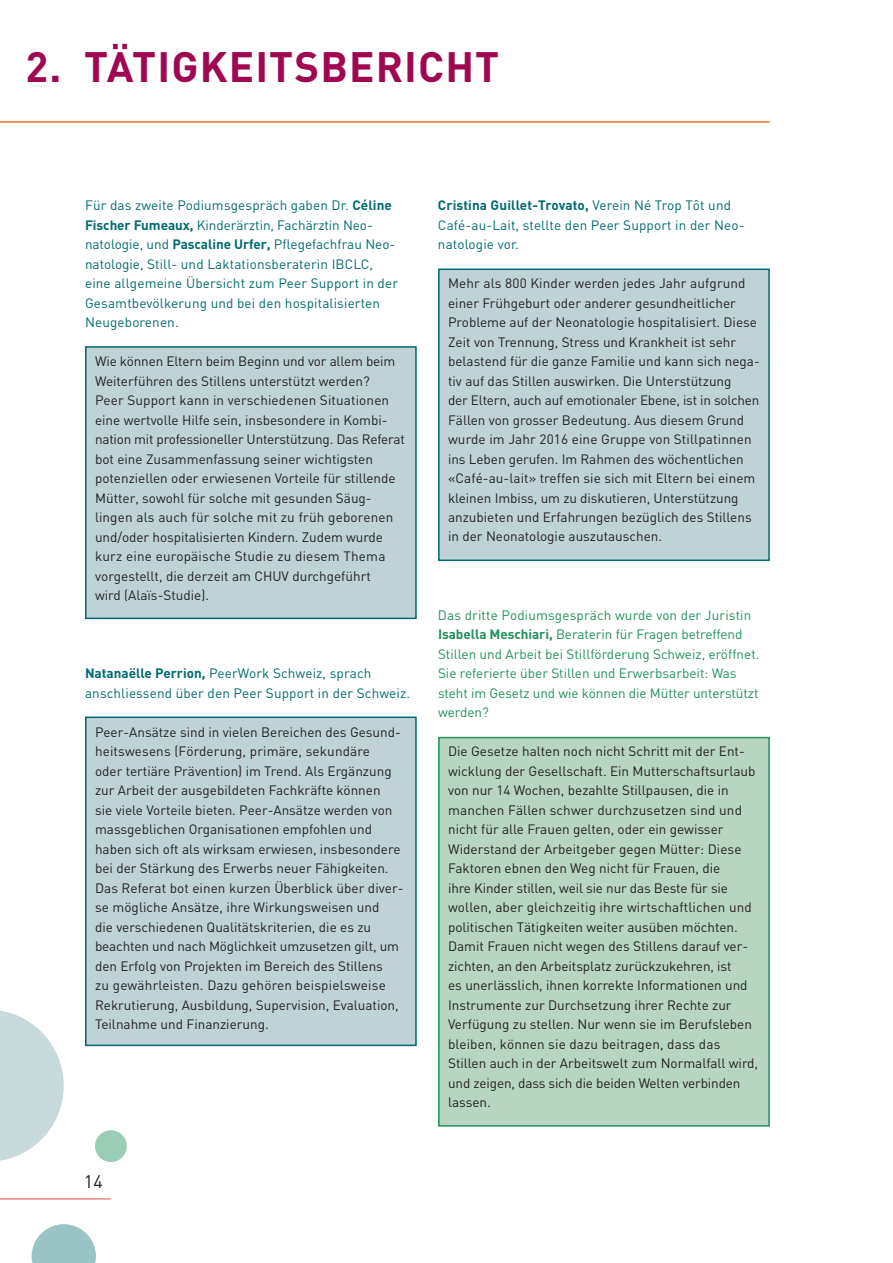
<style>
.page{position:relative;width:893px;height:1263px;background:#fff}
.page>*{position:absolute;margin:0;border:0;box-sizing:border-box;transform-origin:0 0}
.t1{font:700 42px "DIN";letter-spacing:.025em;color:#9f0750}
.t2{font:18px "DIN";color:#231f20}
.t3{font:13.5px/19.5px "DIN";color:#231f20}
.t4{font:13.5px/19.5px "DIN";letter-spacing:.01em;color:#006a6e}
.t5{font:13.5px/19.5px "DIN";color:#1f915b}
.s1{font-weight:700}
</style>
<div class="page">
<hr style="left:0;top:121px;width:770px;height:2px;background:#f36e21">
<hr style="left:0;top:1198px;width:111px;height:1px;background:#f3858a">
<div style="left:439px;top:737px;width:330px;height:389px;background:#b8d5c2"></div>
<div style="left:438px;top:737px;width:332px;height:390px;border:2px solid #1f915b"></div>
<div style="left:86px;top:717px;width:330px;height:328px;background:#bfd3d6"></div>
<div style="left:85px;top:716px;width:332px;height:330px;border:2px solid #006a6e"></div>
<div style="left:86px;top:347px;width:330px;height:271px;background:#bfd3d6"></div>
<div style="left:85px;top:346px;width:332px;height:273px;border:2px solid #006a6e"></div>
<div style="left:439px;top:269px;width:330px;height:291px;background:#bfd3d6"></div>
<div style="left:438px;top:268px;width:332px;height:293px;border:2px solid #006a6e"></div>
<svg style="left:32px;top:1224px;width:64px;height:39px"></svg>
<svg style="left:0;top:1010px;width:64px;height:151px"></svg>
<div style="left:95px;top:1130px;width:32px;height:32px;background:#9acdb5;border-radius:50%"></div>
<h1 class="t1" style="left:26px;top:39px;width:475px">2. TÄTIGKEITSBERICHT</h1>
<p class="t4" style="left:85px;top:195px;width:314px">Für das zweite Podiumsgespräch gaben Dr. <span class="s1">Céline Fischer Fumeaux,</span> Kinderärztin, Fachärztin Neo&shy;natologie, und <span class="s1">Pascaline Urfer,</span> Pflegefachfrau Neo&shy;natologie, Still- und Laktationsberaterin IBCLC, eine allgemeine Übersicht zum Peer Support in der Gesamtbevölkerung und bei den hospitalisierten Neugeborenen.</p>
<p class="t3" style="left:95px;top:351px;width:311px">Wie können Eltern beim Beginn und vor allem beim Weiterführen des Stillens unterstützt werden?<br>Peer Support kann in verschiedenen Situationen eine wertvolle Hilfe sein, insbesondere in Kombi&shy;nation mit professioneller Unterstützung. Das Referat bot eine Zusammenfassung seiner wichtigsten potenziellen oder erwiesenen Vorteile für stillende Mütter, sowohl für solche mit gesunden Säug&shy;lingen als auch für solche mit zu früh geborenen und/oder hospitalisierten Kindern. Zudem wurde kurz eine europäische Studie zu diesem Thema vorgestellt, die derzeit am CHUV durchgeführt<br>wird (Alaïs-Studie).</p>
<p class="t4" style="left:85px;top:663px;width:326px"><span class="s1">Natanaëlle Perrion,</span> PeerWork Schweiz, sprach anschliessend über den Peer Support in der Schweiz.</p>
<p class="t3" style="left:95px;top:722px;width:310px">Peer-Ansätze sind in vielen Bereichen des Gesund&shy;heitswesens (Förderung, primäre, sekundäre<br>oder tertiäre Prävention) im Trend. Als Ergänzung zur Arbeit der ausgebildeten Fachkräfte können<br>sie viele Vorteile bieten. Peer-Ansätze werden von massgeblichen Organisationen empfohlen und haben sich oft als wirksam erwiesen, insbesondere bei der Stärkung des Erwerbs neuer Fähigkeiten.<br>Das Referat bot einen kurzen Überblick über diver&shy;se mögliche Ansätze, ihre Wirkungsweisen und<br>die verschiedenen Qualitätskriterien, die es zu beachten und nach Möglichkeit umzusetzen gilt, um den Erfolg von Projekten im Bereich des Stillens<br>zu gewährleisten. Dazu gehören beispielsweise Rekrutierung, Ausbildung, Supervision, Evaluation, Teilnahme und Finanzierung.</p>
<h2 class="t2" style="left:84px;top:1170px;width:20px">14</h2>
<p class="t4" style="left:438px;top:195px;width:308px"><span class="s1">Cristina Guillet-Trovato,</span> Verein Né Trop Tôt und<br>Café-au-Lait, stellte den Peer Support in der Neo&shy;natologie vor.</p>
<p class="t3" style="left:448px;top:273px;width:313px">Mehr als 800 Kinder werden jedes Jahr aufgrund einer Frühgeburt oder anderer gesundheitlicher Probleme auf der Neonatologie hospitalisiert. Diese Zeit von Trennung, Stress und Krankheit ist sehr belastend für die ganze Familie und kann sich nega&shy;tiv auf das Stillen auswirken. Die Unterstützung<br>der Eltern, auch auf emotionaler Ebene, ist in solchen Fällen von grosser Bedeutung. Aus diesem Grund wurde im Jahr 2016 eine Gruppe von Stillpatinnen ins Leben gerufen. Im Rahmen des wöchentlichen «Café-au-lait» treffen sie sich mit Eltern bei einem kleinen Imbiss, um zu diskutieren, Unterstützung anzubieten und Erfahrungen bezüglich des Stillens in der Neonatologie auszutauschen.</p>
<p class="t5" style="left:438px;top:605px;width:323px">Das dritte Podiumsgespräch wurde von der Juristin <span class="s1">Isabella Meschiari,</span> Beraterin für Fragen betreffend Stillen und Arbeit bei Stillförderung Schweiz, eröffnet.<br>Sie referierte über Stillen und Erwerbsarbeit: Was steht im Gesetz und wie können die Mütter unterstützt werden?</p>
<p class="t3" style="left:448px;top:741px;width:312px">Die Gesetze halten noch nicht Schritt mit der Ent&shy;wicklung der Gesellschaft. Ein Mutterschaftsurlaub von nur 14 Wochen, bezahlte Stillpausen, die in manchen Fällen schwer durchzusetzen sind und nicht für alle Frauen gelten, oder ein gewisser Widerstand der Arbeitgeber gegen Mütter: Diese Faktoren ebnen den Weg nicht für Frauen, die<br>ihre Kinder stillen, weil sie nur das Beste für sie wollen, aber gleichzeitig ihre wirtschaftlichen und politischen Tätigkeiten weiter ausüben möchten.<br>Damit Frauen nicht wegen des Stillens darauf ver&shy;zichten, an den Arbeitsplatz zurückzukehren, ist<br>es unerlässlich, ihnen korrekte Informationen und Instrumente zur Durchsetzung ihrer Rechte zur Verfügung zu stellen. Nur wenn sie im Berufsleben bleiben, können sie dazu beitragen, dass das Stillen auch in der Arbeitswelt zum Normalfall wird, und zeigen, dass sich die beiden Welten verbinden lassen.</p>
</div>
